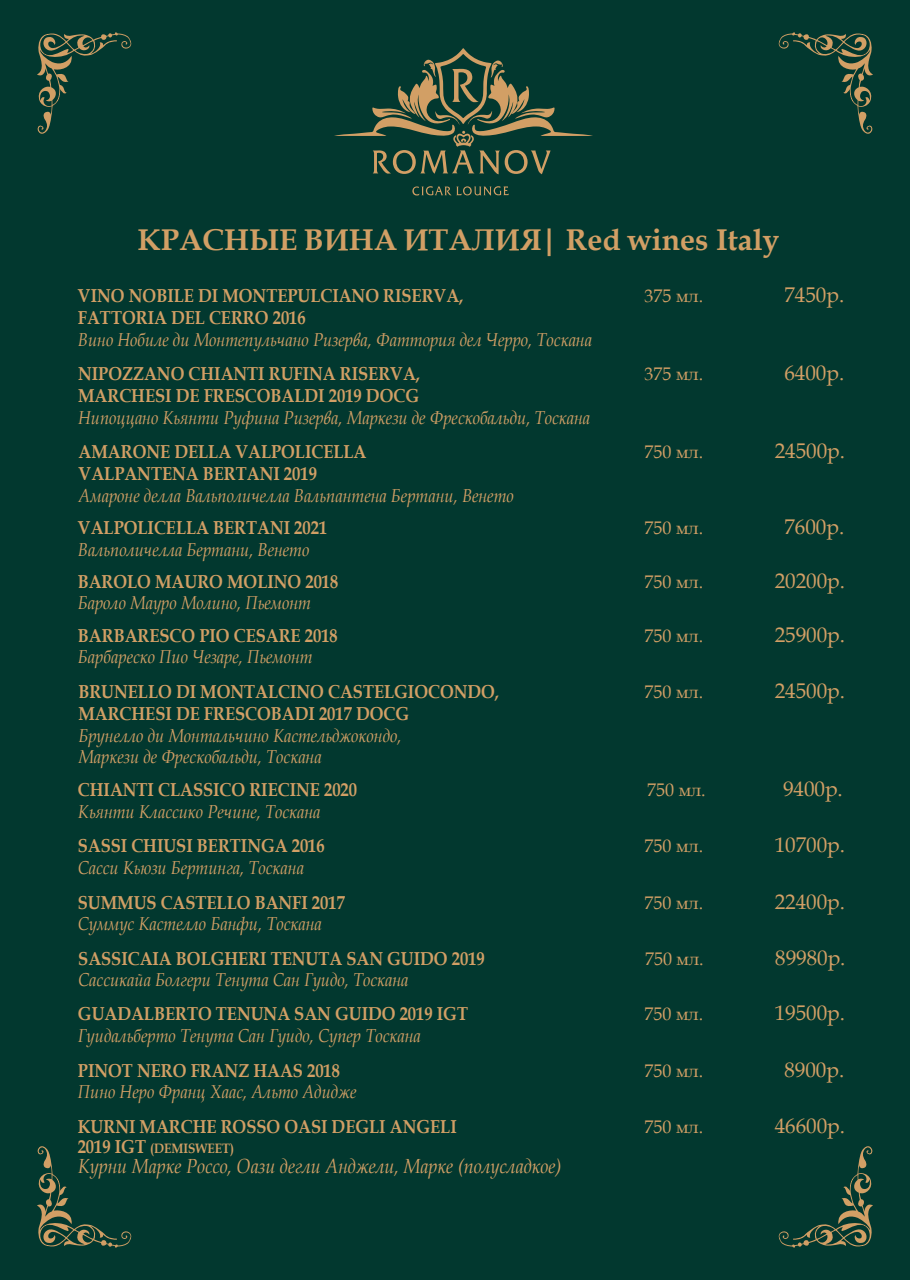
<style>
.page{position:relative;width:910px;height:1280px;background:#02382f}
.page>*{position:absolute;margin:0;border:0;box-sizing:border-box;transform-origin:0 0}
.t1{font:700 30px "Book Antiqua";color:#d29f65}
.t2{font:21.3px "Book Antiqua";color:#d29f65}
.t3{font:italic 20.4px "Book Antiqua";color:#d29f65;scale:.88 1}
.t4{font:italic 18.75px/21.5px "Book Antiqua";color:#d29f65;scale:.88 1}
.t5{font:700 18.75px "Book Antiqua";color:#d29f65;scale:.88 1}
.t6{font:18.15px "Book Antiqua";color:#d29f65}
.t7{font:700 13.65px "Book Antiqua";color:#d29f65;scale:.88 1}
.s1{font-size:18.75px}
</style>
<div class="page">
<svg style="left:778px;top:1146px;width:95px;height:102px"></svg>
<svg style="left:37px;top:1146px;width:95px;height:102px"></svg>
<svg style="left:778px;top:32px;width:95px;height:102px"></svg>
<svg style="left:37px;top:32px;width:95px;height:102px"></svg>
<svg style="left:412px;top:186px;width:97px;height:10px"></svg>
<svg style="left:334px;top:48px;width:259px;height:126px"></svg>
<h1 class="t1" style="left:137px;top:219px;width:643px">КРАСНЫЕ ВИНА ИТАЛИЯ| Red wines Italy</h1>
<p class="t5" style="left:78px;top:283px;width:439px">VINO NOBILE DI MONTEPULCIANO RISERVA,</p>
<p class="t6" style="left:645px;top:283px;width:60px">375 мл.</p>
<p class="t2" style="left:784px;top:280px;width:61px">7450р.</p>
<p class="t5" style="left:78px;top:305px;width:260px">FATTORIA DEL CERRO 2016</p>
<p class="t4" style="left:78px;top:328px;width:586px">Вино Нобиле ди Монтепульчано Ризерва, Фаттория дел Черро, Тоскана</p>
<p class="t5" style="left:78px;top:361px;width:390px">NIPOZZANO CHIANTI RUFINA RISERVA,</p>
<p class="t6" style="left:645px;top:361px;width:60px">375 мл.</p>
<p class="t2" style="left:784px;top:358px;width:61px">6400р.</p>
<p class="t5" style="left:78px;top:383px;width:389px">MARCHESI DE FRESCOBALDI 2019 DOCG</p>
<p class="t4" style="left:78px;top:406px;width:583px">Нипоццано Кьянти Руфина Ризерва, Маркези де Фрескобальди, Тоскана</p>
<p class="t5" style="left:79px;top:439px;width:329px">AMARONE DELLA VALPOLICELLA</p>
<p class="t6" style="left:645px;top:439px;width:60px">750 мл.</p>
<p class="t2" style="left:775px;top:436px;width:72px">24500р.</p>
<p class="t5" style="left:79px;top:461px;width:272px">VALPANTENA BERTANI 2019</p>
<p class="t4" style="left:79px;top:484px;width:496px">Амароне делла Вальполичелла Вальпантена Бертани, Венето</p>
<p class="t5" style="left:78px;top:515px;width:285px">VALPOLICELLA BERTANI 2021</p>
<p class="t6" style="left:645px;top:515px;width:60px">750 мл.</p>
<p class="t2" style="left:784px;top:512px;width:61px">7600р.</p>
<p class="t4" style="left:78px;top:538px;width:265px">Вальполичелла Бертани, Венето</p>
<p class="t5" style="left:78px;top:568px;width:298px">BAROLO MAURO MOLINO 2018</p>
<p class="t6" style="left:645px;top:569px;width:60px">750 мл.</p>
<p class="t2" style="left:775px;top:566px;width:72px">20200р.</p>
<p class="t4" style="left:78px;top:591px;width:267px">Бароло Мауро Молино, Пьемонт</p>
<p class="t5" style="left:78px;top:622px;width:297px">BARBARESCO PIO CESARE 2018</p>
<p class="t6" style="left:645px;top:623px;width:60px">750 мл.</p>
<p class="t2" style="left:775px;top:619px;width:72px">25900р.</p>
<p class="t4" style="left:78px;top:645px;width:268px">Барбареско Пио Чезаре, Пьемонт</p>
<p class="t5" style="left:78px;top:679px;width:480px">BRUNELLO DI MONTALCINO CASTELGIOCONDO,</p>
<p class="t6" style="left:645px;top:679px;width:60px">750 мл.</p>
<p class="t2" style="left:775px;top:676px;width:72px">24500р.</p>
<p class="t5" style="left:78px;top:701px;width:377px">MARCHESI DE FRESCOBADI 2017 DOCG</p>
<p class="t4" style="left:78px;top:724px;width:369px">Брунелло ди Монтальчино Кастельджокондо,<br>Маркези де Фрескобальди, Тоскана</p>
<p class="t5" style="left:78px;top:777px;width:319px">CHIANTI CLASSICO RIECINE 2020</p>
<p class="t6" style="left:647px;top:777px;width:60px">750 мл.</p>
<p class="t2" style="left:783px;top:774px;width:61px">9400р.</p>
<p class="t4" style="left:78px;top:800px;width:277px">Кьянти Классико Речине, Тоскана</p>
<p class="t5" style="left:78px;top:833px;width:282px">SASSI CHIUSI BERTINGA 2016</p>
<p class="t6" style="left:645px;top:834px;width:60px">750 мл.</p>
<p class="t2" style="left:775px;top:830px;width:72px">10700р.</p>
<p class="t4" style="left:78px;top:856px;width:259px">Сасси Кьюзи Бертинга, Тоскана</p>
<p class="t5" style="left:78px;top:890px;width:305px">SUMMUS CASTELLO BANFI 2017</p>
<p class="t6" style="left:645px;top:890px;width:60px">750 мл.</p>
<p class="t2" style="left:775px;top:887px;width:72px">22400р.</p>
<p class="t4" style="left:78px;top:913px;width:279px">Суммус Кастелло Банфи, Тоскана</p>
<p class="t5" style="left:78px;top:946px;width:463px">SASSICAIA BOLGHERI TENUTA SAN GUIDO 2019</p>
<p class="t6" style="left:645px;top:946px;width:60px">750 мл.</p>
<p class="t2" style="left:775px;top:943px;width:72px">89980р.</p>
<p class="t4" style="left:78px;top:969px;width:377px">Сассикайа Болгери Тенута Сан Гуидо, Тоскана</p>
<p class="t5" style="left:78px;top:1001px;width:445px">GUADALBERTO TENUNA SAN GUIDO 2019 IGT</p>
<p class="t6" style="left:645px;top:1001px;width:60px">750 мл.</p>
<p class="t2" style="left:775px;top:998px;width:72px">19500р.</p>
<p class="t4" style="left:78px;top:1024px;width:391px">Гуидальберто Тенута Сан Гуидо, Супер Тоскана</p>
<p class="t5" style="left:78px;top:1058px;width:299px">PINOT NERO FRANZ HAAS 2018</p>
<p class="t6" style="left:645px;top:1058px;width:60px">750 мл.</p>
<p class="t2" style="left:784px;top:1055px;width:61px">8900р.</p>
<p class="t4" style="left:78px;top:1081px;width:318px">Пино Неро Франц Хаас, Альто Адидже</p>
<p class="t5" style="left:78px;top:1114px;width:432px">KURNI MARCHE ROSSO OASI DEGLI ANGELI</p>
<p class="t6" style="left:645px;top:1114px;width:60px">750 мл.</p>
<p class="t2" style="left:775px;top:1111px;width:72px">46600р.</p>
<p class="t7" style="left:78px;top:1139px;width:179px"><span class="s1">2019 IGT</span> (DEMISWEET)</p>
<p class="t3" style="left:78px;top:1151px;width:551px">Курни Марке Россо, Оази дегли Анджели, Марке (полусладкое)</p>
</div>
